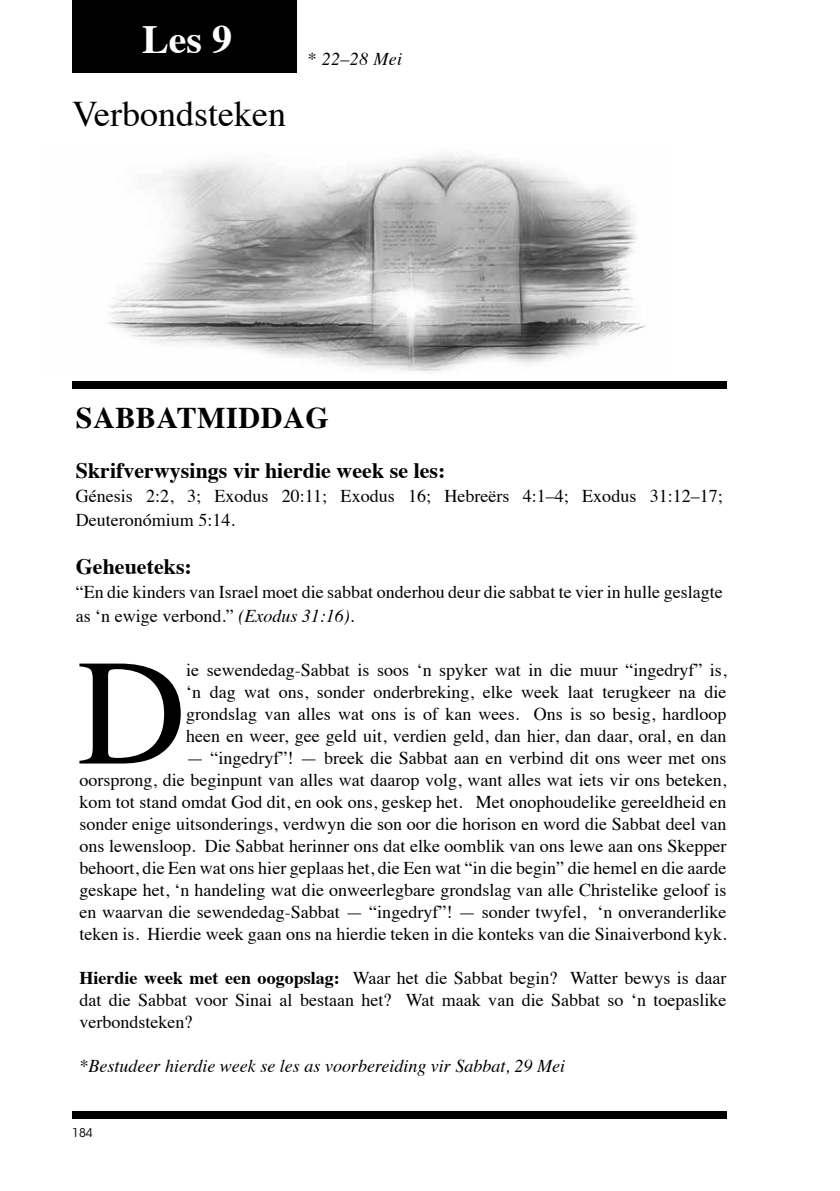
<style>
.page{position:relative;width:840px;height:1191px;background:#fff}
.page>*{position:absolute;margin:0;border:0;box-sizing:border-box;transform-origin:0 0}
.t1{font:151px "Times";color:#000}
.t2{font:700 40px "Times";color:#fff}
.t3{font:36px "Times";color:#000}
.t4{font:700 30px "Times";letter-spacing:.02em;color:#000}
.t5{font:700 22px "Times";color:#000}
.t6{font:18px/22px "Times";color:#000;text-align:justify}
.t7{font:italic 18px "Times";color:#000}
.t8{font:12px "ITC Avant Garde Std";color:#000}
.s1{font-style:italic}
.s2{font-weight:700}
</style>
<div class="page">
<div style="left:72px;top:1111px;width:654px;height:8px;background:#000"></div>
<div style="left:72px;top:0;width:225px;height:72px;background:#000"></div>
<div style="left:72px;top:382px;width:654px;height:7px;background:#000"></div>
<img style="left:108px;top:155px;width:538px;height:217px">
<h2 class="t2" style="left:142px;top:1px;width:91px">Les 9</h2>
<h3 class="t3" style="left:72px;top:80px;width:215px">Verbondsteken</h3>
<p class="t7" style="left:307px;top:43px;width:96px">* 22–28 Mei</p>
<h3 class="t4" style="left:76px;top:389px;width:254px">SABBATMIDDAG</h3>
<p class="t5" style="left:76px;top:449px;width:371px">Skrifverwysings vir hierdie week se les:</p>
<p class="t6" style="left:76px;top:482px;width:648px;line-height:24px">Génesis 2:2, 3; Exodus 20:11; Exodus 16; Hebreërs 4:1–4; Exodus 31:12–17;<br>Deuteronómium 5:14.</p>
<p class="t5" style="left:76px;top:545px;width:118px">Geheueteks:</p>
<p class="t6" style="left:76px;top:578px;width:648px;line-height:24px">“En die kinders van Israel moet die sabbat onderhou deur die sabbat te vier in hulle geslagte as ‘n ewige verbond.” <span class="s1">(Exodus 31:16).</span></p>
<h1 class="t1" style="left:77px;top:571px;width:111px">D</h1>
<p class="t6" style="left:186px;top:657px;width:541px">ie sewendedag-Sabbat is soos ‘n spyker wat in die muur “ingedryf” is, ‘n dag wat ons, sonder onderbreking, elke week laat terugkeer na die grondslag van alles wat ons is of kan wees. Ons is so besig, hardloop heen en weer, gee geld uit, verdien geld, dan hier, dan daar, oral, en dan</p>
<p class="t6" style="left:79px;top:745px;width:648px;text-indent:107px">— “ingedryf”! — breek die Sabbat aan en verbind dit ons weer met ons oorsprong, die beginpunt van alles wat daarop volg, want alles wat iets vir ons beteken, kom tot stand omdat God dit, en ook ons, geskep het. Met onophoudelike gereeldheid en sonder enige uitsonderings, verdwyn die son oor die horison en word die Sabbat deel van ons lewensloop. Die Sabbat herinner ons dat elke oomblik van ons lewe aan ons Skepper behoort, die Een wat ons hier geplaas het, die Een wat “in die begin” die hemel en die aarde geskape het, ‘n handeling wat die onweerlegbare grondslag van alle Christelike geloof is en waarvan die sewendedag-Sabbat — “ingedryf”! — sonder twyfel, ‘n onveranderlike teken is. Hierdie week gaan ons na hierdie teken in die konteks van die Sinaiverbond kyk.</p>
<p class="t6" style="left:79px;top:965px;width:648px"><span class="s2">Hierdie week met een oogopslag:</span> Waar het die Sabbat begin? Watter bewys is daar dat die Sabbat voor Sinai al bestaan het? Wat maak van die Sabbat so ‘n toepaslike verbondsteken?</p>
<p class="t7" style="left:79px;top:1049px;width:487px">*Bestudeer hierdie week se les as voorbereiding vir Sabbat, 29 Mei</p>
<p class="t8" style="left:72px;top:1125px;width:22px">184</p>
</div>
